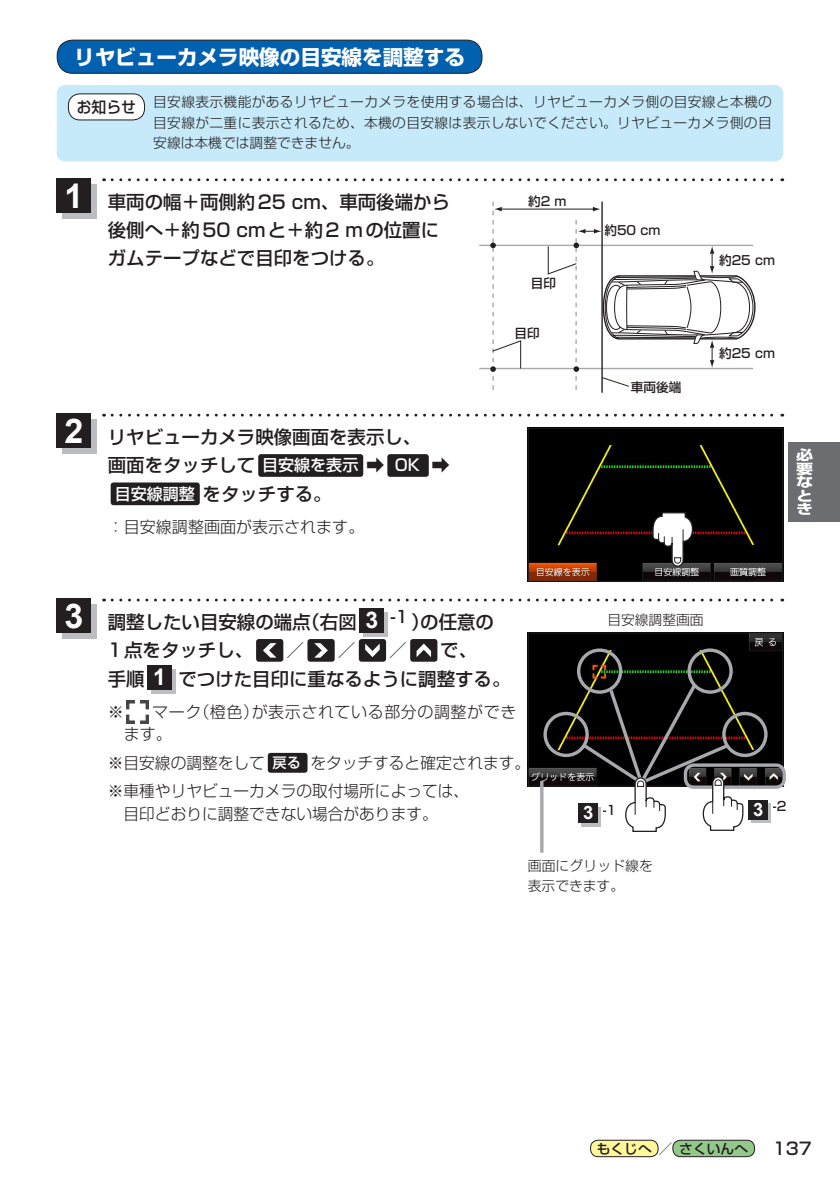
<style>
.page{position:relative;width:840px;height:1191px;background:#fff}
.page>*{position:absolute;margin:0;border:0;box-sizing:border-box;transform-origin:0 0}
.t1{font:700 34px "Arial";color:#fff}
.t2{font:700 20.6px "Shin Go Pro";color:#fff}
.t3{font:500 18.4px/28.4px "Shin Go Pro";color:#231f20}
.t4{font:700 18.4px "Arial";color:#fff}
.t5{font:500 17px "Shin Go Pro";color:#231f20}
.t6{font:300 16px/28.4px "Shin Go Pro";color:#231f20}
.t7{font:300 16px/22.6px "Shin Go Pro";letter-spacing:.035em;color:#231f20}
.t8{font:500 15.6px "Shin Go Pro";color:#231f20;scale:.95 1}
.t9{font:300 13.8px/20.6px "Shin Go Pro";letter-spacing:.01em;color:#231f20;text-align:justify}
.t10{font:500 13.8px "Shin Go Pro";color:#231f20}
.t11{font:700 13.6px/13.6px "Shin Go Pro";color:#fff;text-align:justify;scale:1.25 1}
.t12{font:500 12.8px "Shin Go Pro";color:#231f20}
.t13{font:12.6px "Shin Go Pro Medium 90 pv RKSJ H";color:#231f20}
.s1{font-size:16px;color:#fff}
.s2{font-weight:300}
.s3{font-family:"Arial";font-weight:700;font-size:23px;color:#fff}
.s4{font-weight:500;font-size:14.2px;color:#fff}
.s5{font-family:"Arial";font-weight:700;font-size:18.4px;color:#fff}
.s6{font-size:14.2px}
</style>
<div class="page">
<div style="left:788px;top:442px;width:51px;height:80px;background:#6c6d70"></div>
<div style="left:590px;top:1140px;width:67px;height:16px;background:#fff79a;border-radius:8px"></div>
<div style="left:590px;top:1140px;width:68px;height:17px;border:1px solid #231f20;border-radius:8px"></div>
<div style="left:672px;top:1140px;width:82px;height:16px;background:#92c889;border-radius:8px"></div>
<div style="left:672px;top:1140px;width:82px;height:17px;border:1px solid #231f20;border-radius:8px"></div>
<div style="left:57px;top:40px;width:424px;height:33px;background:#0161b0;border-radius:16px"></div>
<div style="left:57px;top:40px;width:425px;height:34px;border:1px solid #231f20;border-radius:16px"></div>
<div style="left:57px;top:85px;width:725px;height:76px;background:#c6eafa;border-radius:9px"></div>
<div style="left:68px;top:94px;width:76px;height:26px;background:#fff;border-radius:12px"></div>
<div style="left:68px;top:94px;width:77px;height:26px;border:1px solid #231f20;border-radius:12px"></div>
<hr style="left:479px;top:245px;width:273px;height:1px;background:#a8a9ad">
<hr style="left:479px;top:368px;width:273px;height:1px;background:#a8a9ad">
<svg style="left:490px;top:201px;width:265px;height:192px"></svg>
<svg style="left:112px;top:178px;width:670px;height:3px"></svg>
<div style="left:62px;top:184px;width:34px;height:34px;background:#bcbdc0"></div>
<div style="left:57px;top:178px;width:34px;height:34px;background:#231f20"></div>
<img style="left:529px;top:430px;width:251px;height:149px">
<div style="left:527px;top:428px;width:255px;height:153px;border:1px solid #231f20"></div>
<svg style="left:651px;top:511px;width:42px;height:56px"></svg>
<div style="left:258px;top:454px;width:105px;height:23px;background:#231f20;border-radius:3px"></div>
<div style="left:387px;top:454px;width:41px;height:23px;background:#231f20;border-radius:3px"></div>
<div style="left:111px;top:482px;width:89px;height:23px;background:#231f20;border-radius:3px"></div>
<svg style="left:112px;top:414px;width:670px;height:2px"></svg>
<div style="left:62px;top:419px;width:34px;height:34px;background:#bcbdc0"></div>
<div style="left:57px;top:414px;width:34px;height:34px;background:#231f20"></div>
<img style="left:529px;top:634px;width:251px;height:150px">
<div style="left:527px;top:632px;width:255px;height:154px;border:1px solid #231f20"></div>
<div style="left:576px;top:648px;width:46px;height:46px;border:3px solid #a8a9ad;border-radius:50%"></div>
<div style="left:687px;top:648px;width:45px;height:46px;border:3px solid #a8a9ad;border-radius:50%"></div>
<div style="left:543px;top:712px;width:45px;height:45px;border:3px solid #a8a9ad;border-radius:50%"></div>
<div style="left:721px;top:712px;width:46px;height:45px;border:3px solid #a8a9ad;border-radius:50%"></div>
<div style="left:683px;top:763px;width:102px;height:26px;border:3px solid #a8a9ad;border-radius:9px"></div>
<svg style="left:748px;top:800px;width:23px;height:23px"></svg>
<svg style="left:751px;top:803px;width:19px;height:19px"></svg>
<div style="left:748px;top:800px;width:19px;height:19px;background:#231f20"></div>
<div style="left:578px;top:803px;width:19px;height:20px;background:#231f20"></div>
<svg style="left:363px;top:612px;width:24px;height:24px"></svg>
<div style="left:359px;top:608px;width:24px;height:24px;background:#231f20"></div>
<div style="left:256px;top:639px;width:27px;height:22px;background:#231f20;border-radius:3px"></div>
<svg style="left:263px;top:643px;width:13px;height:14px"></svg>
<div style="left:307px;top:639px;width:27px;height:22px;background:#231f20;border-radius:3px"></div>
<svg style="left:314px;top:643px;width:14px;height:14px"></svg>
<div style="left:358px;top:639px;width:28px;height:22px;background:#231f20;border-radius:3px"></div>
<svg style="left:365px;top:643px;width:14px;height:14px"></svg>
<div style="left:410px;top:639px;width:27px;height:22px;background:#231f20;border-radius:3px"></div>
<svg style="left:416px;top:643px;width:15px;height:14px"></svg>
<svg style="left:151px;top:669px;width:24px;height:24px"></svg>
<div style="left:147px;top:665px;width:25px;height:24px;background:#231f20"></div>
<img style="left:127px;top:701px;width:22px;height:22px">
<div style="left:268px;top:753px;width:39px;height:19px;background:#231f20;border-radius:3px"></div>
<svg style="left:112px;top:598px;width:670px;height:3px"></svg>
<div style="left:62px;top:604px;width:34px;height:34px;background:#bcbdc0"></div>
<div style="left:57px;top:598px;width:34px;height:34px;background:#231f20"></div>
<svg style="left:579px;top:680px;width:164px;height:152px"></svg>
<hr style="left:540px;top:781px;width:3px;height:71px;background:#a8a9ad">
<p class="t2" style="left:74px;top:40px;width:392px">リヤビューカメラ映像の目安線を調整する</p>
<p class="t9" style="left:153px;top:90px;width:620px">目安線表示機能があるリヤビューカメラを使用する場合は、リヤビューカメラ側の目安線と本機の目安線が二重に表示されるため、本機の目安線は表示しないでください。リヤビューカメラ側の目安線は本機では調整できません。</p>
<p class="t8" style="left:77px;top:94px;width:64px">お知らせ</p>
<h1 class="t1" style="left:64px;top:173px;width:20px">1</h1>
<p class="t3" style="left:108px;top:185px;width:343px">車両の幅＋両側約25 cm、車両後端から後側へ＋約50 cmと＋約2 mの位置にガムテープなどで目印をつける。</p>
<h1 class="t1" style="left:64px;top:408px;width:20px">2</h1>
<p class="t3" style="left:108px;top:421px;width:315px">リヤビューカメラ映像画面を表示し、</p>
<p class="t3" style="left:108px;top:449px;width:343px">画面をタッチして<span class="s1">目安線を表示</span> <span class="s2">➡</span> <span class="s1">OK</span> <span class="s2">➡</span></p>
<p class="t3" style="left:115px;top:477px;width:218px"><span class="s1">目安線調整</span>をタッチする。</p>
<p class="t6" style="left:108px;top:510px;width:258px">：目安線調整画面が表示されます。</p>
<p class="t13" style="left:528px;top:191px;width:40px">約2 m</p>
<p class="t13" style="left:530px;top:273px;width:27px">目印</p>
<p class="t13" style="left:514px;top:322px;width:27px">目印</p>
<p class="t13" style="left:604px;top:220px;width:57px">約50 cm</p>
<p class="t13" style="left:630px;top:376px;width:52px">車両後端</p>
<p class="t13" style="left:718px;top:250px;width:57px">約25 cm</p>
<p class="t13" style="left:718px;top:343px;width:57px">約25 cm</p>
<p class="t11" style="left:795px;top:446px;width:15px">必要なとき</p>
<h1 class="t1" style="left:64px;top:593px;width:20px">3</h1>
<p class="t3" style="left:108px;top:605px;width:387px">調整したい目安線の端点（右図 <span class="s3">3</span> <sup>-1</sup> ）の任意の<br>1点をタッチし、</p>
<p class="t3" style="left:286px;top:634px;width:20px">／</p>
<p class="t3" style="left:337px;top:634px;width:20px">／</p>
<p class="t3" style="left:388px;top:634px;width:20px">／</p>
<p class="t3" style="left:108px;top:634px;width:404px;text-indent:332px">で、<br>手順 <span class="s3">1</span> でつけた目印に重なるように調整する。</p>
<p class="t6" style="left:108px;top:695px;width:18px">※</p>
<p class="t7" style="left:124px;top:698px;width:394px;text-indent:28px">マーク（橙色）が表示されている部分の調整ができます。</p>
<p class="t6" style="left:108px;top:746px;width:424px">※目安線の調整をして<span class="s4">戻る</span> をタッチすると確定されます。※車種やリヤビューカメラの取付場所によっては、</p>
<p class="t6" style="left:123px;top:797px;width:315px">目印どおりに調整できない場合があります。</p>
<p class="t9" style="left:607px;top:607px;width:98px">目安線調整画面</p>
<p class="t4" style="left:582px;top:801px;width:12px">3</p>
<p class="t12" style="left:602px;top:799px;width:15px">-1</p>
<p class="t12" style="left:752px;top:796px;width:35px"><span class="s5">3</span> -2</p>
<p class="t9" style="left:527px;top:853px;width:126px">画面にグリッド線を表示できます。</p>
<p class="t10" style="left:596px;top:1137px;width:153px">もくじへ<span class="s6">／</span>さくいんへ</p>
<p class="t5" style="left:772px;top:1134px;width:40px">137</p>
</div>
